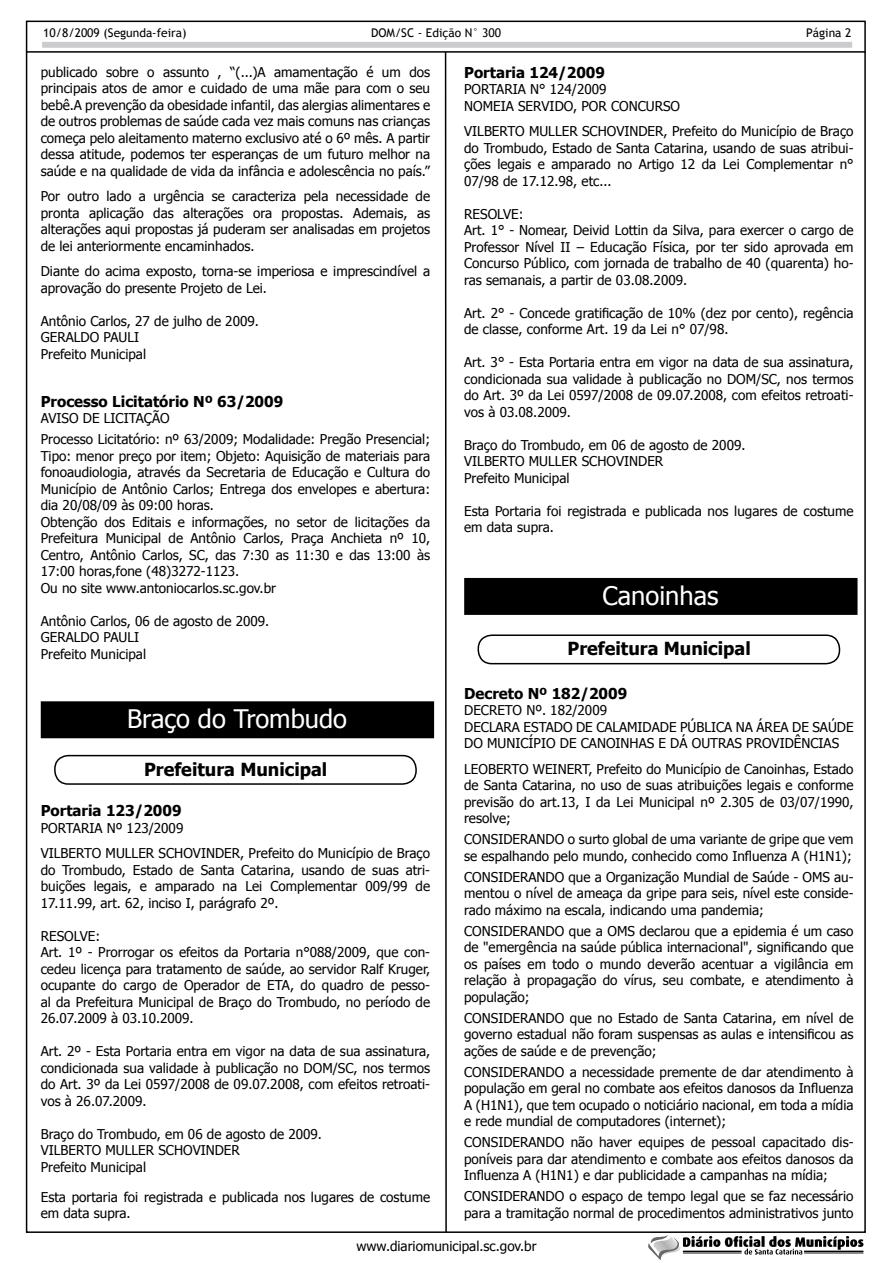
<style>
.page{position:relative;width:893px;height:1263px;background:#fff}
.page>*{position:absolute;margin:0;border:0;box-sizing:border-box;transform-origin:0 0}
.t1{font:25.5px "Tahoma";color:#fff}
.t2{font:700 18px "Tahoma";color:#000}
.t3{font:700 15px "Tahoma";color:#000}
.t4{font:13.5px/16.5px "Tahoma";color:#000}
.t5{font:12px "Trebuchet MS";color:#000}
</style>
<div class="page">
<hr style="left:26px;top:51px;width:840px;height:2px;background:#000">
<svg style="left:648px;top:1235px;width:215px;height:25px"></svg>
<div style="left:42px;top:42px;width:810px;height:5px;background:#cbcbcd"></div>
<svg style="left:444px;top:51px;width:4px;height:1182px"></svg>
<div style="left:42px;top:702px;width:391px;height:35px;background:#000"></div>
<div style="left:41px;top:701px;width:393px;height:37px;border:2px solid #000"></div>
<div style="left:54px;top:755px;width:363px;height:30px;border:2px solid #000;border-radius:14px"></div>
<div style="left:465px;top:579px;width:392px;height:35px;background:#000"></div>
<div style="left:464px;top:578px;width:393px;height:37px;border:2px solid #000"></div>
<div style="left:478px;top:634px;width:362px;height:30px;border:2px solid #000;border-radius:14px"></div>
<p class="t5" style="left:43px;top:26px;width:145px">10/8/2009 (Segunda-feira)</p>
<p class="t5" style="left:371px;top:26px;width:132px">DOM/SC - Edição N° 300</p>
<p class="t5" style="left:806px;top:26px;width:47px">Página 2</p>
<p class="t4" style="left:41px;top:63px;width:391px;text-align:justify">publicado sobre o assunto , “(...)A amamentação é um dos principais atos de amor e cuidado de uma mãe para com o seu bebê.A prevenção da obesidade infantil, das alergias alimentares e de outros problemas de saúde cada vez mais comuns nas crianças começa pelo aleitamento materno exclusivo até o 6º mês. A partir dessa atitude, podemos ter esperanças de um futuro melhor na saúde e na qualidade de vida da infância e adolescência no país.”</p>
<p class="t4" style="left:41px;top:187px;width:391px;text-align:justify">Por outro lado a urgência se caracteriza pela necessidade de pronta aplicação das alterações ora propostas. Ademais, as alterações aqui propostas já puderam ser analisadas em projetos de lei anteriormente encaminhados.</p>
<p class="t4" style="left:41px;top:262px;width:391px">Diante do acima exposto, torna-se imperiosa e imprescindível a aprovação do presente Projeto de Lei.</p>
<p class="t4" style="left:41px;top:312px;width:220px">Antônio Carlos, 27 de julho de 2009.<br>GERALDO PAULI<br>Prefeito Municipal</p>
<p class="t3" style="left:41px;top:391px;width:244px">Processo Licitatório Nº 63/2009</p>
<p class="t4" style="left:41px;top:407px;width:391px;line-height:21px">AVISO DE LICITAÇÃO<br>Processo Licitatório: nº 63/2009; Modalidade: Pregão Presencial;</p>
<p class="t4" style="left:41px;top:447px;width:391px">Tipo: menor preço por item; Objeto: Aquisição de materiais para fonoaudiologia, através da Secretaria de Educação e Cultura do Município de Antônio Carlos; Entrega dos envelopes e abertura: dia 20/08/09 às 09:00 horas.<br>Obtenção dos Editais e informações, no setor de licitações da Prefeitura Municipal de Antônio Carlos, Praça Anchieta nº 10, Centro, Antônio Carlos, SC, das 7:30 as 11:30 e das 13:00 às 17:00 horas,fone (48)3272-1123.<br>Ou no site www.antoniocarlos.sc.gov.br</p>
<p class="t4" style="left:41px;top:612px;width:230px">Antônio Carlos, 06 de agosto de 2009.<br>Geraldo</p>
<p class="t4" style="left:41px;top:628px;width:107px;text-indent:63px">Pauli<br>Prefeito Municipal</p>
<h1 class="t1" style="left:127px;top:702px;width:221px">Braço do Trombudo</h1>
<h2 class="t2" style="left:144px;top:756px;width:185px">Prefeitura Municipal</h2>
<p class="t3" style="left:41px;top:800px;width:142px">Portaria 123/2009</p>
<p class="t4" style="left:41px;top:814px;width:144px;line-height:25.5px">PORTARIA Nº 123/2009<br>Vilberto</p>
<p class="t4" style="left:41px;top:844px;width:391px;text-align:justify;text-indent:199px">, Prefeito do Município de Braço do Trombudo, Estado de Santa Catarina, usando de suas atri&shy;buições legais, e amparado na Lei Complementar 009/99 de 17.11.99, art. 62, inciso I, parágrafo 2º.</p>
<p class="t4" style="left:41px;top:927px;width:391px">RESOLVE:<br>Art. 1º - Prorrogar os efeitos da Portaria n°088/2009, que con&shy;cedeu licença para tratamento de saúde, ao servidor Ralf Kruger, ocupante do cargo de Operador de ETA, do quadro de pesso&shy;al da Prefeitura Municipal de Braço do Trombudo, no período de 26.07.2009 à 03.10.2009.</p>
<p class="t4" style="left:41px;top:1042px;width:391px;text-align:justify">Art. 2º - Esta Portaria entra em vigor na data de sua assinatura, condicionada sua validade à publicação no DOM/SC, nos termos do Art. 3º da Lei 0597/2008 de 09.07.2008, com efeitos retroati&shy;vos à 26.07.2009.</p>
<p class="t4" style="left:41px;top:1125px;width:283px">Braço do Trombudo, em 06 de agosto de 2009.<br>Vilberto</p>
<p class="t4" style="left:106px;top:844px;width:28px">Muller</p>
<p class="t4" style="left:159px;top:844px;width:17px">Schovinder</p>
<p class="t4" style="left:105px;top:1141px;width:28px">Muller</p>
<p class="t4" style="left:158px;top:1141px;width:17px">Schovinder</p>
<p class="t4" style="left:41px;top:1158px;width:107px">Prefeito Municipal</p>
<p class="t4" style="left:41px;top:1188px;width:391px">Esta portaria foi registrada e publicada nos lugares de costume em data supra.</p>
<p class="t3" style="left:464px;top:62px;width:142px">Portaria 124/2009</p>
<p class="t4" style="left:464px;top:81px;width:217px">PORTARIA N° 124/2009<br>NOMEIA SERVIDO, POR CONCURSO</p>
<p class="t4" style="left:464px;top:122px;width:17px">Vilberto</p>
<p class="t4" style="left:529px;top:122px;width:28px">Muller</p>
<p class="t4" style="left:582px;top:122px;width:17px">Schovinder</p>
<p class="t4" style="left:464px;top:122px;width:391px;text-align:justify;text-indent:199px">, Prefeito do Município de Braço do Trombudo, Estado de Santa Catarina, usando de suas atribui&shy;ções legais e amparado no Artigo 12 da Lei Complementar n° 07/98 de 17.12.98, etc...</p>
<p class="t4" style="left:464px;top:205px;width:391px">RESOLVE:<br>Art. 1° - Nomear, Deivid Lottin da Silva, para exercer o cargo de Professor Nível II – Educação Física, por ter sido aprovada em Concurso Público, com jornada de trabalho de 40 (quarenta) ho&shy;ras semanais, a partir de 03.08.2009.</p>
<p class="t4" style="left:464px;top:304px;width:391px">Art. 2° - Concede gratificação de 10% (dez por cento), regência de classe, conforme Art. 19 da Lei n° 07/98.</p>
<p class="t4" style="left:464px;top:353px;width:391px;text-align:justify">Art. 3° - Esta Portaria entra em vigor na data de sua assinatura, condicionada sua validade à publicação no DOM/SC, nos termos do Art. 3º da Lei 0597/2008 de 09.07.2008, com efeitos retroati&shy;vos à 03.08.2009.</p>
<p class="t4" style="left:464px;top:436px;width:283px">Braço do Trombudo, em 06 de agosto de 2009.<br>Vilberto</p>
<p class="t4" style="left:529px;top:452px;width:28px">Muller</p>
<p class="t4" style="left:582px;top:452px;width:17px">Schovinder</p>
<p class="t4" style="left:464px;top:469px;width:107px">Prefeito Municipal</p>
<p class="t4" style="left:464px;top:502px;width:391px">Esta Portaria foi registrada e publicada nos lugares de costume em data supra.</p>
<h1 class="t1" style="left:603px;top:578px;width:117px">Canoinhas</h1>
<h2 class="t2" style="left:567px;top:636px;width:185px">Prefeitura Municipal</h2>
<p class="t3" style="left:464px;top:683px;width:165px">Decreto Nº 182/2009</p>
<p class="t4" style="left:464px;top:702px;width:391px">DECRETO Nº. 182/2009<br>DECLARA ESTADO DE CALAMIDADE PÚBLICA NA ÁREA DE SAÚDE<br>DO MUNICÍPIO DE CANOINHAS E DÁ OUTRAS PROVIDÊNCIAS</p>
<p class="t4" style="left:464px;top:760px;width:391px;text-align:justify">LEOBERTO WEINERT, Prefeito do Município de Canoinhas, Estado de Santa Catarina, no uso de suas atribuições legais e conforme previsão do art.13, I da Lei Municipal nº 2.305 de 03/07/1990, resolve;</p>
<p class="t4" style="left:464px;top:830px;width:391px">CONSIDERANDO o surto global de uma variante de gripe que vem se espalhando pelo mundo, conhecido como Influenza A (H1N1);</p>
<p class="t4" style="left:464px;top:868px;width:391px;text-align:justify">CONSIDERANDO que a Organização Mundial de Saúde - OMS au&shy;mentou o nível de ameaça da gripe para seis, nível este conside&shy;rado máximo na escala, indicando uma pandemia;</p>
<p class="t4" style="left:464px;top:922px;width:391px;text-align:justify">CONSIDERANDO que a OMS declarou que a epidemia é um caso de "emergência na saúde pública internacional", significando que os países em todo o mundo deverão acentuar a vigilância em relação à propagação do vírus, seu combate, e atendimento à população;</p>
<p class="t4" style="left:464px;top:1009px;width:391px;text-align:justify">CONSIDERANDO que no Estado de Santa Catarina, em nível de governo estadual não foram suspensas as aulas e intensificou as ações de saúde e de prevenção;</p>
<p class="t4" style="left:464px;top:1063px;width:391px;text-align:justify">CONSIDERANDO a necessidade premente de dar atendimento à população em geral no combate aos efeitos danosos da Influenza A (H1N1), que tem ocupado o noticiário nacional, em toda a mídia e rede mundial de computadores (internet);</p>
<p class="t4" style="left:464px;top:1133px;width:391px;text-align:justify">CONSIDERANDO não haver equipes de pessoal capacitado dis&shy;poníveis para dar atendimento e combate aos efeitos danosos da Influenza A (H1N1) e dar publicidade a campanhas na mídia;</p>
<p class="t4" style="left:464px;top:1187px;width:391px">CONSIDERANDO o espaço de tempo legal que se faz necessário para a tramitação normal de procedimentos administrativos junto</p>
<p class="t4" style="left:356px;top:1237px;width:182px">www.diariomunicipal.sc.gov.br</p>
</div>
